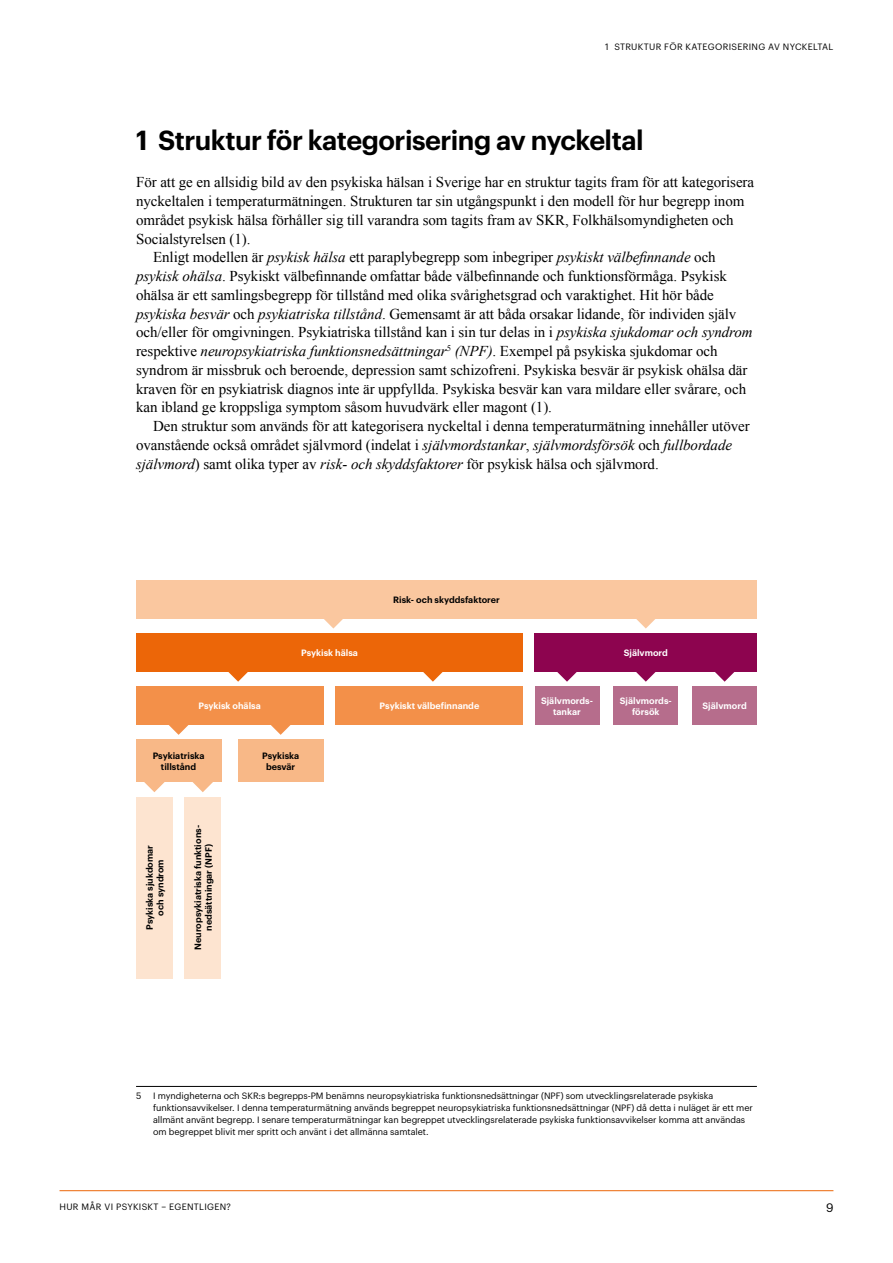
<style>
.page{position:relative;width:893px;height:1263px;background:#fff}
.page>*{position:absolute;margin:0;border:0;box-sizing:border-box;transform-origin:0 0}
.t1{font:600 27px "Graphik";letter-spacing:-.02em;color:#000}
.t2{font:15px "Times New Roman";letter-spacing:-.005em;color:#000}
.t3{font:italic 15px "Times New Roman";letter-spacing:-.005em;color:#000}
.t4{font:12px "Graphik";color:#000}
.t5{font:9px/12px "Graphik";letter-spacing:-.005em;color:#000}
.t6{font:600 9px/10.8px "Graphik";color:#000;text-align:center}
.t7{font:600 9px/10.8px "Graphik";color:#fff;text-align:center}
.t8{font:9px "Graphik";letter-spacing:.035em;color:#000}
.s1{font-style:italic}
.s2{font-style:normal}
</style>
<div class="page">
<hr style="left:136px;top:1086px;width:621px;height:1px;background:#000">
<div style="left:136px;top:580px;width:621px;height:38px;background:#fac79f"></div>
<div style="left:136px;top:633px;width:387px;height:38px;background:#ec6608"></div>
<div style="left:535px;top:633px;width:222px;height:38px;background:#8d044f"></div>
<div style="left:535px;top:686px;width:64px;height:39px;background:#b66d8c"></div>
<div style="left:613px;top:686px;width:65px;height:39px;background:#b66d8c"></div>
<div style="left:692px;top:686px;width:65px;height:39px;background:#b66d8c"></div>
<div style="left:136px;top:686px;width:187px;height:39px;background:#f39049"></div>
<div style="left:136px;top:739px;width:85px;height:43px;background:#f8b887"></div>
<div style="left:136px;top:797px;width:37px;height:181px;background:#fde4d0"></div>
<div style="left:184px;top:797px;width:37px;height:181px;background:#fde4d0"></div>
<div style="left:238px;top:739px;width:85px;height:43px;background:#f8b887"></div>
<div style="left:336px;top:686px;width:187px;height:39px;background:#f39049"></div>
<svg style="left:557px;top:671px;width:20px;height:11px"></svg>
<svg style="left:423px;top:671px;width:20px;height:11px"></svg>
<svg style="left:323px;top:618px;width:21px;height:10px"></svg>
<svg style="left:636px;top:618px;width:20px;height:10px"></svg>
<svg style="left:228px;top:671px;width:20px;height:11px"></svg>
<svg style="left:169px;top:725px;width:20px;height:10px"></svg>
<svg style="left:144px;top:782px;width:21px;height:10px"></svg>
<svg style="left:193px;top:782px;width:20px;height:10px"></svg>
<svg style="left:271px;top:725px;width:20px;height:10px"></svg>
<svg style="left:636px;top:671px;width:20px;height:11px"></svg>
<svg style="left:714px;top:671px;width:21px;height:11px"></svg>
<hr style="left:60px;top:1190px;width:773px;height:1px;background:#ec6608">
<p class="t8" style="left:605px;top:40px;width:230px">1 STRUKTUR FÖR KATEGORISERING AV NYCKELTAL</p>
<h1 class="t1" style="left:136px;top:119px;width:509px">1 Struktur för kategorisering av nyckeltal</h1>
<p class="t2" style="left:136px;top:172px;width:620px">För att ge en allsidig bild av den psykiska hälsan i Sverige har en struktur tagits fram för att kategorisera</p>
<p class="t2" style="left:136px;top:191px;width:610px">nyckeltalen i temperaturmätningen. Strukturen tar sin utgångspunkt i den modell för hur begrepp inom</p>
<p class="t2" style="left:136px;top:210px;width:599px">området psykisk hälsa förhåller sig till varandra som tagits fram av SKR, Folkhälsomyndigheten och</p>
<p class="t2" style="left:136px;top:228px;width:116px">Socialstyrelsen (1).</p>
<p class="t2" style="left:153px;top:247px;width:564px">Enligt modellen är <span class="s1">psykisk hälsa</span> ett paraplybegrepp som inbegriper <span class="s1">psykiskt välbefinnande</span> och</p>
<p class="t2" style="left:136px;top:266px;width:592px"><span class="s1">psykisk ohälsa</span>. Psykiskt välbefinnande omfattar både välbefinnande och funktionsförmåga. Psykisk</p>
<p class="t2" style="left:136px;top:285px;width:579px">ohälsa är ett samlingsbegrepp för tillstånd med olika svårighetsgrad och varaktighet. Hit hör både</p>
<p class="t2" style="left:136px;top:303px;width:602px"><span class="s1">psykiska besvär</span> och <span class="s1">psykiatriska tillstånd</span>. Gemensamt är att båda orsakar lidande, för individen själv</p>
<p class="t2" style="left:136px;top:322px;width:618px">och/eller för omgivningen. Psykiatriska tillstånd kan i sin tur delas in i <span class="s1">psykiska sjukdomar och syndrom</span></p>
<p class="t3" style="left:136px;top:341px;width:583px"><span class="s2">respektive</span> neuropsykiatriska funktionsnedsättningar<sup>5</sup> (NPF)<span class="s2">. Exempel på psykiska sjukdomar och</span></p>
<p class="t2" style="left:136px;top:360px;width:613px">syndrom är missbruk och beroende, depression samt schizofreni. Psykiska besvär är psykisk ohälsa där</p>
<p class="t2" style="left:136px;top:378px;width:612px">kraven för en psykiatrisk diagnos inte är uppfyllda. Psykiska besvär kan vara mildare eller svårare, och</p>
<p class="t2" style="left:136px;top:397px;width:417px">kan ibland ge kroppsliga symptom såsom huvudvärk eller magont (1).</p>
<p class="t2" style="left:153px;top:416px;width:598px">Den struktur som används för att kategorisera nyckeltal i denna temperaturmätning innehåller utöver</p>
<p class="t2" style="left:136px;top:435px;width:598px">ovanstående också området självmord (indelat i <span class="s1">självmordstankar</span>, <span class="s1">självmordsförsök</span> och <span class="s1">fullbordade</span></p>
<p class="t2" style="left:136px;top:453px;width:524px"><span class="s1">självmord</span>) samt olika typer av <span class="s1">risk- och skyddsfaktorer</span> för psykisk hälsa och självmord.</p>
<p class="t6" style="left:393px;top:593px;width:108px">Risk- och skyddsfaktorer</p>
<p class="t7" style="left:301px;top:647px;width:58px">Psykisk hälsa</p>
<p class="t7" style="left:624px;top:647px;width:46px">Självmord</p>
<p class="t7" style="left:541px;top:694px;width:54px">Självmords&shy;tankar</p>
<p class="t7" style="left:620px;top:694px;width:54px">Självmords&shy;försök</p>
<p class="t7" style="left:380px;top:700px;width:101px">Psykiskt välbefinnande</p>
<p class="t7" style="left:198px;top:700px;width:64px">Psykisk ohälsa</p>
<p class="t7" style="left:702px;top:700px;width:46px">Självmord</p>
<p class="t6" style="left:153px;top:750px;width:53px">Psykiatriska tillstånd</p>
<p class="t6" style="left:143px;top:930px;width:86px;rotate:-90deg">Psykiska sjukdomar och syndrom</p>
<p class="t6" style="left:192px;top:950px;width:126px;rotate:-90deg">Neuropsykiatriska funktions&shy;nedsättningar (NPF)</p>
<p class="t6" style="left:262px;top:750px;width:39px">Psykiska besvär</p>
<p class="t5" style="left:136px;top:1089px;width:7px">5</p>
<p class="t5" style="left:153px;top:1089px;width:601px">I myndigheterna och SKR:s begrepps-PM benämns neuropsykiatriska funktionsnedsättningar (NPF) som utvecklingsrelaterade psykiska funktionsavvikelser. I denna temperaturmätning används begreppet neuropsykiatriska funktionsnedsättningar (NPF) då detta i nuläget är ett mer allmänt använt begrepp. I senare temperaturmätningar kan begreppet utvecklingsrelaterade psykiska funktionsavvikelser komma att användas om begreppet blivit mer spritt och använt i det allmänna samtalet.</p>
<p class="t8" style="left:60px;top:1200px;width:173px">HUR MÅR VI PSYKISKT – EGENTLIGEN?</p>
<p class="t4" style="left:826px;top:1199px;width:9px">9</p>
</div>
